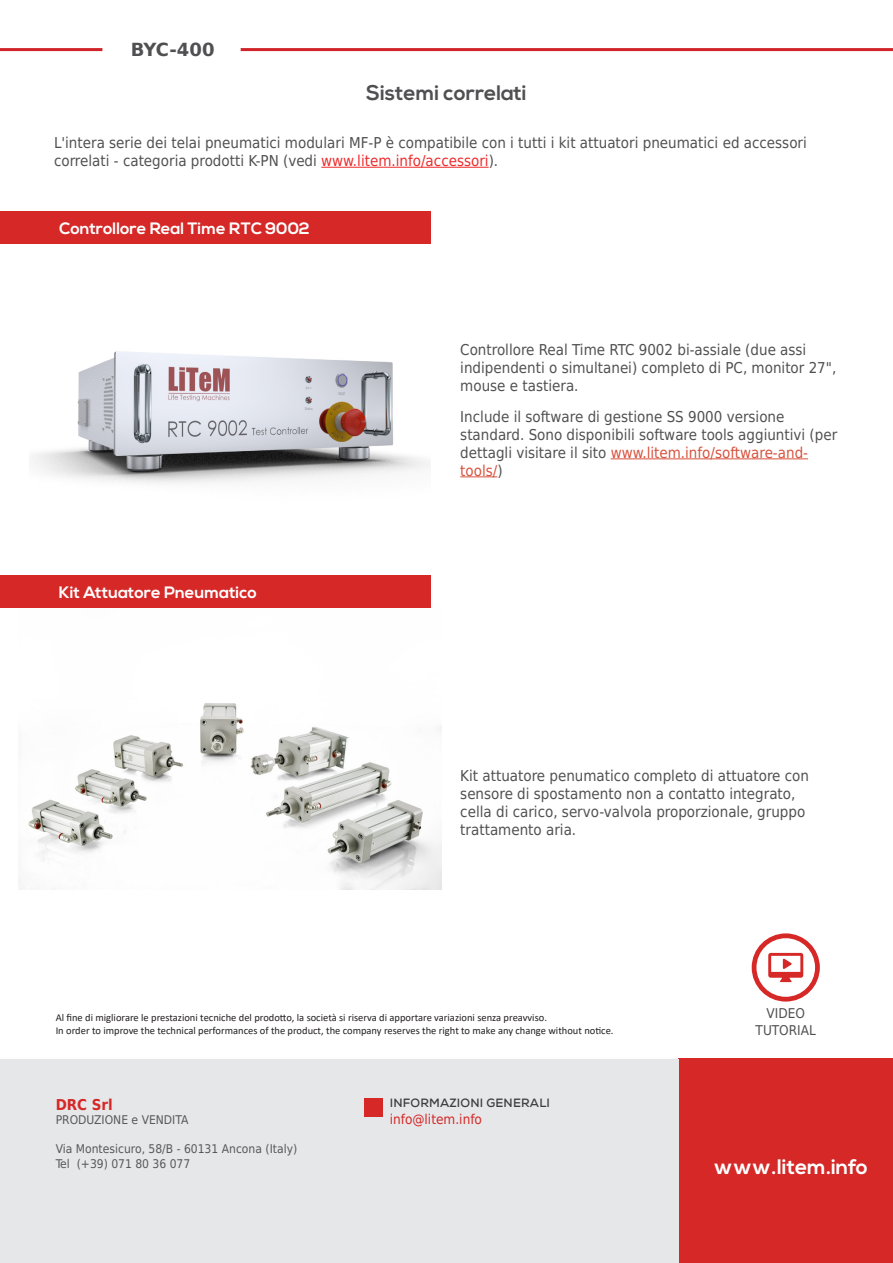
<style>
.page{position:relative;width:893px;height:1263px;background:#fff}
.page>*{position:absolute;margin:0;border:0;box-sizing:border-box;transform-origin:0 0}
.t1{font:700 21px "Nexa";color:#505052}
.t2{font:700 21px "Nexa";color:#fff}
.t3{font:700 18px "DejaVu Sans";letter-spacing:-.02em;color:#505052}
.t4{font:700 16.5px "Nexa";color:#fff}
.t5{font:15px/18px "DejaVu Sans Condensed";color:#505052}
.t6{font:700 15px "DejaVu Sans Condensed";color:#d52827}
.t7{font:13.5px "DejaVu Sans Condensed";color:#d52827}
.t8{font:13.5px/16.2px "DejaVu Sans Condensed";color:#505052;text-align:center}
.t9{font:12px "DejaVu Sans Condensed";color:#57585a}
.t10{font:700 12px "Nexa";letter-spacing:.015em;color:#3e3e3f}
.t11{font:10.5px "Calibri";color:#231f20}
.s1{color:#ee2a2b}
.s2{color:#d7513d}
</style>
<div class="page">
<img style="left:19px;top:703px;width:423px;height:187px">
<hr style="left:0;top:48px;width:102px;height:3px;background:#d1232a">
<hr style="left:241px;top:48px;width:652px;height:3px;background:#d1232a">
<div style="left:0;top:212px;width:431px;height:32px;background:#d52827"></div>
<div style="left:679px;top:1059px;width:214px;height:204px;background:#d52827"></div>
<div style="left:0;top:1059px;width:679px;height:204px;background:#e6e7e9"></div>
<hr style="left:321px;top:167px;width:168px;height:1px;background:#ee2a2b">
<hr style="left:611px;top:458px;width:197px;height:1px;background:#d7513d">
<hr style="left:460px;top:476px;width:37px;height:1px;background:#d7513d">
<div style="left:0;top:576px;width:431px;height:32px;background:#d52827"></div>
<div style="left:752px;top:933px;width:68px;height:68px;border:5px solid #d52827;border-radius:50%"></div>
<svg style="left:768px;top:953px;width:35px;height:29px"></svg>
<img style="left:31px;top:351px;width:400px;height:133px">
<div style="left:365px;top:1098px;width:18px;height:18px;background:#d52827"></div>
<p class="t3" style="left:131px;top:35px;width:85px">BYC-400</p>
<p class="t1" style="left:366px;top:81px;width:162px">Sistemi correlati</p>
<p class="t5" style="left:54px;top:133px;width:754px">L'intera serie dei telai pneumatici modulari MF-P è compatibile con i tutti i kit attuatori pneumatici ed accessori correlati - categoria prodotti K-PN (vedi <span class="s1">www.litem.info/accessori</span>).</p>
<p class="t4" style="left:59px;top:219px;width:252px">Controllore Real Time RTC 9002</p>
<p class="t4" style="left:59px;top:583px;width:200px">Kit Attuatore Pneumatico</p>
<p class="t5" style="left:460px;top:340px;width:378px">Controllore Real Time RTC 9002 bi-assiale (due assi indipendenti o simultanei) completo di PC, monitor 27", mouse e tastiera.</p>
<p class="t5" style="left:460px;top:407px;width:378px">Include il software di gestione SS 9000 versione standard. Sono disponibili software tools aggiuntivi (per dettagli visitare il sito <span class="s2">www.litem.info/software-and&shy;tools/</span>)</p>
<p class="t5" style="left:460px;top:766px;width:350px">Kit attuatore penumatico completo di attuatore con sensore di spostamento non a contatto integrato, cella di carico, servo-valvola proporzionale, gruppo trattamento aria.</p>
<p class="t11" style="left:56px;top:1010px;width:493px">Al fine di migliorare le prestazioni tecniche del prodotto, la società si riserva di apportare variazioni senza preavviso.</p>
<p class="t11" style="left:56px;top:1023px;width:559px">In order to improve the technical performances of the product, the company reserves the right to make any change without notice.</p>
<p class="t6" style="left:56px;top:1092px;width:59px">DRC Srl</p>
<p class="t9" style="left:56px;top:1109px;width:134px">PRODUZIONE e VENDITA</p>
<p class="t9" style="left:56px;top:1138px;width:243px">Via Montesicuro, 58/B - 60131 Ancona (Italy)</p>
<p class="t9" style="left:56px;top:1153px;width:136px">Tel (+39) 071 80 36 077</p>
<p class="t10" style="left:390px;top:1095px;width:162px">INFORMAZIONI GENERALI</p>
<p class="t7" style="left:390px;top:1107px;width:94px">info@litem.info</p>
<p class="t8" style="left:756px;top:1005px;width:62px">VIDEO<br>TUTORIAL</p>
<p class="t2" style="left:714px;top:1155px;width:156px">www.litem.info</p>
</div>
